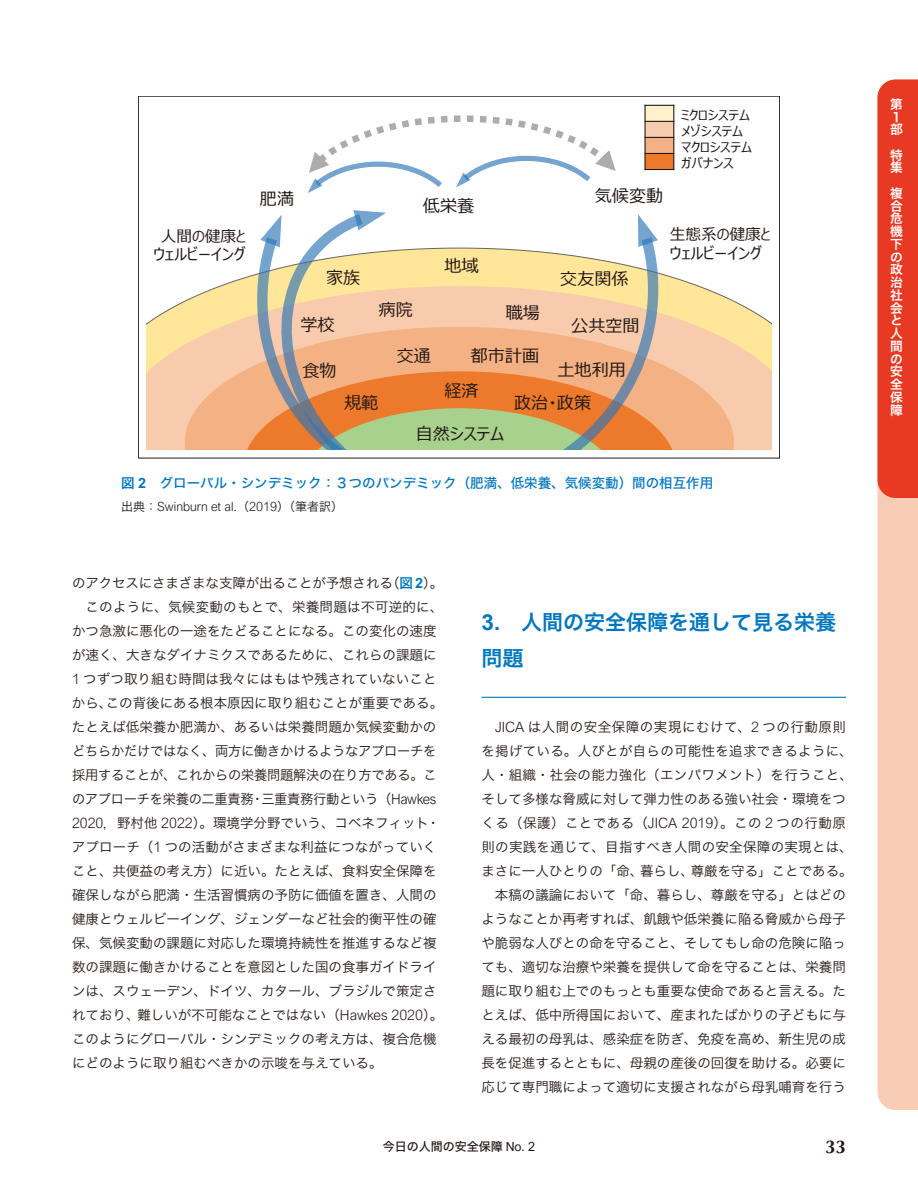
<style>
.page{position:relative;width:918px;height:1188px;background:#fff}
.page>*{position:absolute;margin:0;border:0;box-sizing:border-box;transform-origin:0 0}
.t1{font:21px/36px "Hira Kaku Pro N W6";color:#0076be}
.t2{font:700 18.9px "Classico URW";color:#231916}
.t3{font:17.1px "Meiryo UI";color:#231916}
.t4{font:15.6px/18.8px "Meiryo UI";color:#231916}
.t5{font:13.5px/24px "Hira Kaku Pro N W3";color:#231916;text-align:center}
.t6{font:13.5px "Hira Kaku Std N W5";color:#0076be}
.t7{font:13.5px "Hira Kaku Pro N W3";letter-spacing:-.02em;color:#231916}
.t8{font:13.5px "Hira Kaku Pro N W3";letter-spacing:.025em;color:#231916}
.t9{font:13.2px/15.9px "Meiryo UI";color:#231916}
.t10{font:12.75px/12.8px "Hira Kaku Pro N W6";color:#fff}
.t11{font:300 12.6px "Arial Nova";color:#231916}
.t12{font:12px "Hira Kaku Std N W5";color:#231916}
.s1{font-family:"Hira Kaku Pro N W6"}
.s2{font-family:"Arial Nova";font-weight:700;font-size:14.1px}
.s3{font-family:"Hira Kaku Pro N W3";font-weight:400;font-size:12px}
.s4{font-family:"Hira Kaku Pro N W6";color:#0076be}
.s5{font-family:"Arial Nova";font-weight:700;font-size:14.1px;color:#0076be}
.s6{font-family:"Arial Nova";font-weight:300;font-size:14.1px}
.s7{font-family:"Arial Nova";font-weight:700;font-size:22.05px}
.s8{font-family:"Arial Nova";font-size:12.6px}
</style>
<div class="page">
<svg style="left:878px;top:80px;width:40px;height:1030px;background:#f2917a"></svg>
<hr style="left:482px;top:697px;width:364px;height:1px;background:#0076be">
<svg style="left:147px;top:286px;width:624px;height:164px;background:#fadcaf"></svg>
<svg style="left:185px;top:327px;width:549px;height:123px;background:#f6c099"></svg>
<svg style="left:243px;top:210px;width:433px;height:240px"></svg>
<svg style="left:308px;top:115px;width:308px;height:78px"></svg>
<div style="left:645px;top:105px;width:29px;height:16px;background:#fff2cc"></div>
<div style="left:645px;top:121px;width:29px;height:16px;background:#f8cbad"></div>
<div style="left:645px;top:137px;width:29px;height:16px;background:#f4b183"></div>
<div style="left:645px;top:153px;width:29px;height:17px;background:#ed7a2b"></div>
<hr style="left:644px;top:121px;width:30px;height:1px;background:#231916">
<hr style="left:644px;top:137px;width:30px;height:1px;background:#231916">
<hr style="left:644px;top:153px;width:30px;height:1px;background:#231916">
<hr style="left:644px;top:105px;width:2px;height:65px;background:#231916">
<hr style="left:673px;top:105px;width:1px;height:65px;background:#231916">
<hr style="left:644px;top:105px;width:30px;height:1px;background:#231916">
<hr style="left:644px;top:169px;width:30px;height:1px;background:#231916">
<p class="t4" style="left:153px;top:227px;width:94px;text-align:center">人間の健康とウェルビーイング</p>
<p class="t3" style="left:260px;top:187px;width:36px">肥満</p>
<p class="t3" style="left:595px;top:184px;width:70px">気候変動</p>
<p class="t3" style="left:423px;top:193px;width:53px">低栄養</p>
<p class="t3" style="left:326px;top:266px;width:36px">家族</p>
<p class="t3" style="left:300px;top:313px;width:36px">学校</p>
<p class="t3" style="left:302px;top:359px;width:36px">食物</p>
<p class="t3" style="left:444px;top:254px;width:36px">地域</p>
<p class="t3" style="left:379px;top:298px;width:36px">病院</p>
<p class="t3" style="left:506px;top:300px;width:36px">職場</p>
<p class="t3" style="left:397px;top:343px;width:36px">交通</p>
<p class="t3" style="left:471px;top:343px;width:70px">都市計画</p>
<p class="t3" style="left:560px;top:266px;width:70px">交友関係</p>
<p class="t3" style="left:571px;top:314px;width:70px">公共空間</p>
<p class="t3" style="left:558px;top:358px;width:70px">土地利用</p>
<p class="t3" style="left:344px;top:391px;width:36px">規範</p>
<p class="t3" style="left:444px;top:379px;width:36px">経済</p>
<p class="t3" style="left:416px;top:422px;width:90px">自然システム</p>
<p class="t3" style="left:514px;top:390px;width:79px">政治・政策</p>
<p class="t9" style="left:681px;top:108px;width:72px">ミクロシステムメゾシステムマクロシステムガバナンス</p>
<p class="t4" style="left:670px;top:226px;width:102px">生態系の健康とウェルビーイング</p>
<p class="t6" style="left:121px;top:473px;width:593px"><span class="s1">図</span> <span class="s2">2</span>　グローバル・シンデミック：３つのパンデミック（肥満、低栄養、気候変動）間の相互作用</p>
<p class="t11" style="left:121px;top:499px;width:223px"><span class="s3">出典：</span>Swinburn et al.<span class="s3">（</span>2019<span class="s3">）（筆者訳）</span></p>
<p class="t5" style="left:72px;top:570px;width:373px">のアクセスにさまざまな支障が出ることが予想される（<span class="s4">図</span> <span class="s5">2</span>）。</p>
<p class="t8" style="left:86px;top:595px;width:359px">このように、気候変動のもとで、栄養問題は不可逆的に、</p>
<p class="t5" style="left:72px;top:618px;width:366px">かつ急激に悪化の一途をたどることになる。この変化の速度</p>
<p class="t5" style="left:72px;top:642px;width:366px">が速く、大きなダイナミクスであるために、これらの課題に</p>
<p class="t5" style="left:72px;top:666px;width:366px"><span class="s6">1</span> つずつ取り組む時間は我々にはもはや残されていないこと</p>
<p class="t5" style="left:72px;top:690px;width:373px">から、この背後にある根本原因に取り組むことが重要である。</p>
<p class="t5" style="left:72px;top:714px;width:366px">たとえば低栄養か肥満か、あるいは栄養問題か気候変動かの</p>
<p class="t5" style="left:72px;top:738px;width:366px">どちらかだけではなく、両方に働きかけるようなアプローチを</p>
<p class="t5" style="left:72px;top:762px;width:366px">採用することが、これからの栄養問題解決の在り方である。こ</p>
<p class="t7" style="left:72px;top:787px;width:366px">のアプローチを栄養の二重責務・三重責務行動という（<span class="s6">Hawkes</span></p>
<p class="t5" style="left:72px;top:810px;width:369px"><span class="s6">2020</span>，野村他 <span class="s6">2022</span>）。環境学分野でいう、コベネフィット・</p>
<p class="t5" style="left:72px;top:834px;width:366px">アプローチ（<span class="s6">1</span> つの活動がさまざまな利益につながっていく</p>
<p class="t5" style="left:72px;top:858px;width:366px">こと、共便益の考え方）に近い。たとえば、食料安全保障を</p>
<p class="t5" style="left:72px;top:882px;width:366px">確保しながら肥満・生活習慣病の予防に価値を置き、人間の</p>
<p class="t5" style="left:72px;top:906px;width:366px">健康とウェルビーイング、ジェンダーなど社会的衡平性の確</p>
<p class="t5" style="left:72px;top:930px;width:366px">保、気候変動の課題に対応した環境持続性を推進するなど複</p>
<p class="t5" style="left:72px;top:954px;width:366px">数の課題に働きかけることを意図とした国の食事ガイドライ</p>
<p class="t5" style="left:72px;top:978px;width:366px">ンは、スウェーデン、ドイツ、カタール、ブラジルで策定さ</p>
<p class="t5" style="left:72px;top:1002px;width:373px">れており、難しいが不可能なことではない（<span class="s6">Hawkes 2020</span>）。</p>
<p class="t5" style="left:72px;top:1026px;width:366px">このようにグローバル・シンデミックの考え方は、複合危機</p>
<p class="t5" style="left:72px;top:1050px;width:312px">にどのように取り組むべきかの示唆を与えている。</p>
<h1 class="t1" style="left:482px;top:604px;width:356px"><span class="s7">3.</span>　人間の安全保障を通して見る栄養問題</h1>
<p class="t5" style="left:481px;top:714px;width:373px"><span class="s6">JICA</span> は人間の安全保障の実現にむけて、<span class="s6">2</span> つの行動原則<br>を掲げている。人びとが自らの可能性を追求できるように、人・組織・社会の能力強化（エンパワメント）を行うこと、そして多様な脅威に対して弾力性のある強い社会・環境をつくる（保護）ことである（<span class="s6">JICA 2019</span>）。この <span class="s6">2</span> つの行動原則の実践を通じて、目指すべき人間の安全保障の実現とは、まさに一人ひとりの「命、暮らし、尊厳を守る」ことである。本稿の議論において「命、暮らし、尊厳を守る」とはどの<br>ようなことか再考すれば、飢餓や低栄養に陥る脅威から母子や脆弱な人びとの命を守ること、そしてもし命の危険に陥っても、適切な治療や栄養を提供して命を守ることは、栄養問題に取り組む上でのもっとも重要な使命であると言える。たとえば、低中所得国において、産まれたばかりの子どもに与える最初の母乳は、感染症を防ぎ、免疫を高め、新生児の成長を促進するとともに、母親の産後の回復を助ける。必要に応じて専門職によって適切に支援されながら母乳哺育を行う</p>
<p class="t12" style="left:383px;top:1137px;width:154px">今日の人間の安全保障 <span class="s8">No. 2</span></p>
<h2 class="t2" style="left:825px;top:1133px;width:22px">33</h2>
<p class="t10" style="left:890px;top:97px;width:14px">第<br>１部</p>
<p class="t10" style="left:890px;top:148px;width:14px">特集</p>
<p class="t10" style="left:890px;top:186px;width:14px">複合危機下の政治社会と人間の安全保障</p>
</div>
